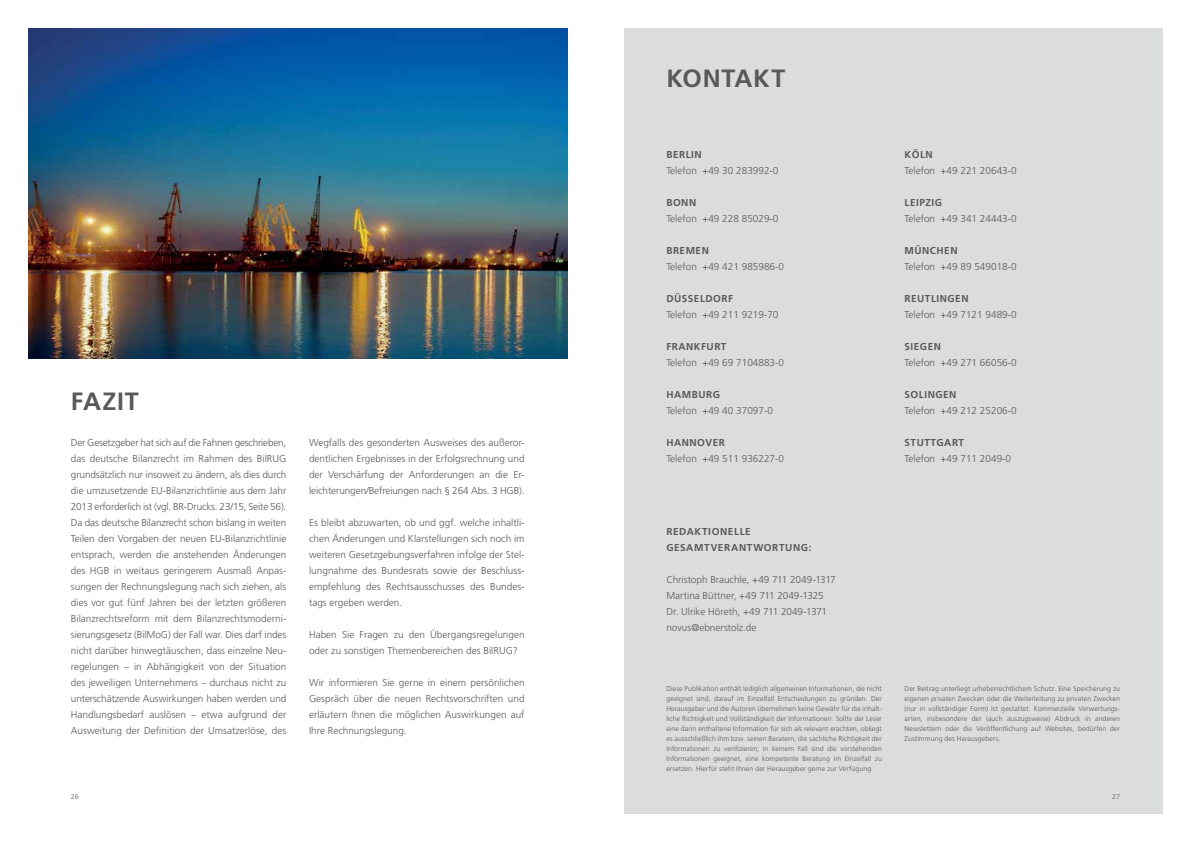
<style>
.page{position:relative;width:1191px;height:842px;background:#fff}
.page>*{position:absolute;margin:0;border:0;box-sizing:border-box;transform-origin:0 0}
.t1{font:700 25px "Frutiger LT Std";letter-spacing:.03em;color:#58595b}
.t2{font:300 10px/16px "Frutiger LT Std";color:#58595b;text-align:justify}
.t3{font:700 10px/16px "Frutiger LT Std";letter-spacing:.05em;color:#58595b}
.t4{font:300 7px/10px "Frutiger LT Std";letter-spacing:.01em;color:#58595b;text-align:justify}
</style>
<div class="page">
<div style="left:624px;top:28px;width:538px;height:786px;background:#dbdcdd"></div>
<img style="left:28px;top:28px;width:539px;height:331px">
<h1 class="t1" style="left:71px;top:386px;width:69px">FAZIT</h1>
<p class="t2" style="left:71px;top:435px;width:217px">Der Gesetzgeber hat sich auf die Fahnen geschrieben, das deutsche Bilanzrecht im Rahmen des BilRUG grundsätzlich nur insoweit zu ändern, als dies durch die umzusetzende EU-Bilanzrichtlinie aus dem Jahr 2013 erforderlich ist (vgl. BR-Drucks. 23/15, Seite 56).<br>Da das deutsche Bilanzrecht schon bislang in weiten Teilen den Vorgaben der neuen EU-Bilanzrichtlinie entsprach, werden die anstehenden Änderungen des HGB in weitaus geringerem Ausmaß Anpas&shy;sungen der Rechnungslegung nach sich ziehen, als dies vor gut fünf Jahren bei der letzten größeren Bilanzrechtsreform mit dem Bilanzrechtsmoderni&shy;sierungsgesetz (BilMoG) der Fall war. Dies darf indes nicht darüber hinwegtäuschen, dass einzelne Neu&shy;regelungen – in Abhängigkeit von der Situation des jeweiligen Unternehmens – durchaus nicht zu unterschätzende Auswirkungen haben werden und Handlungsbedarf auslösen – etwa aufgrund der Ausweitung der Definition der Umsatzerlöse, des</p>
<p class="t2" style="left:309px;top:435px;width:217px">Wegfalls des gesonderten Ausweises des außeror&shy;dentlichen Ergebnisses in der Erfolgsrechnung und der Verschärfung der Anforderungen an die Er&shy;leichterungen/Befreiungen nach § 264 Abs. 3 HGB).</p>
<p class="t2" style="left:309px;top:515px;width:217px">Es bleibt abzuwarten, ob und ggf. welche inhaltli&shy;chen Änderungen und Klarstellungen sich noch im weiteren Gesetzgebungsverfahren infolge der Stel&shy;lungnahme des Bundesrats sowie der Beschluss&shy;empfehlung des Rechtsausschusses des Bundes&shy;tags ergeben werden.</p>
<p class="t2" style="left:309px;top:627px;width:217px">Haben Sie Fragen zu den Übergangsregelungen oder zu sonstigen Themenbereichen des BilRUG?</p>
<p class="t2" style="left:309px;top:675px;width:217px">Wir informieren Sie gerne in einem persönlichen Gespräch über die neuen Rechtsvorschriften und erläutern Ihnen die möglichen Auswirkungen auf Ihre Rechnungslegung.</p>
<h1 class="t1" style="left:666px;top:63px;width:120px">KONTAKT</h1>
<p class="t3" style="left:666px;top:147px;width:37px">BERLIN</p>
<p class="t2" style="left:666px;top:163px;width:114px">Telefon +49 30 283992-0</p>
<p class="t3" style="left:666px;top:195px;width:31px">BONN</p>
<p class="t2" style="left:666px;top:211px;width:114px">Telefon +49 228 85029-0</p>
<p class="t3" style="left:666px;top:243px;width:44px">BREMEN</p>
<p class="t2" style="left:666px;top:259px;width:119px">Telefon +49 421 985986-0</p>
<p class="t3" style="left:666px;top:291px;width:68px">DÜSSELDORF</p>
<p class="t2" style="left:666px;top:307px;width:114px">Telefon +49 211 9219-70</p>
<p class="t3" style="left:666px;top:339px;width:61px">FRANKFURT</p>
<p class="t2" style="left:666px;top:355px;width:119px">Telefon +49 69 7104883-0</p>
<p class="t3" style="left:666px;top:387px;width:55px">HAMBURG</p>
<p class="t2" style="left:666px;top:403px;width:108px">Telefon +49 40 37097-0</p>
<p class="t3" style="left:666px;top:435px;width:60px">HANNOVER</p>
<p class="t2" style="left:666px;top:451px;width:119px">Telefon +49 511 936227-0</p>
<p class="t3" style="left:666px;top:523px;width:147px">REDAKTIONELLE<br>GESAMTVERANTWORTUNG:</p>
<p class="t2" style="left:666px;top:572px;width:171px;text-align:left">Christoph Brauchle, +49 711 2049-1317<br>Martina Büttner, +49 711 2049-1325<br>Dr. Ulrike Höreth, +49 711 2049-1371 novus@ebnerstolz.de</p>
<p class="t3" style="left:904px;top:147px;width:30px">KÖLN</p>
<p class="t2" style="left:904px;top:163px;width:114px">Telefon +49 221 20643-0</p>
<p class="t3" style="left:904px;top:195px;width:39px">LEIPZIG</p>
<p class="t2" style="left:904px;top:211px;width:114px">Telefon +49 341 24443-0</p>
<p class="t3" style="left:904px;top:243px;width:54px">MÜNCHEN</p>
<p class="t2" style="left:904px;top:259px;width:114px">Telefon +49 89 549018-0</p>
<p class="t3" style="left:904px;top:291px;width:65px">REUTLINGEN</p>
<p class="t2" style="left:904px;top:307px;width:114px">Telefon +49 7121 9489-0</p>
<p class="t3" style="left:904px;top:339px;width:38px">SIEGEN</p>
<p class="t2" style="left:904px;top:355px;width:114px">Telefon +49 271 66056-0</p>
<p class="t3" style="left:904px;top:387px;width:53px">SOLINGEN</p>
<p class="t2" style="left:904px;top:403px;width:114px">Telefon +49 212 25206-0</p>
<p class="t3" style="left:904px;top:435px;width:61px">STUTTGART</p>
<p class="t2" style="left:904px;top:451px;width:108px">Telefon +49 711 2049-0</p>
<p class="t4" style="left:666px;top:683px;width:217px">Diese Publikation enthält lediglich allgemeinen Informationen, die nicht geeignet sind, darauf im Einzelfall Entscheidungen zu gründen. Der Herausgeber und die Autoren übernehmen keine Gewähr für die inhalt&shy;liche Richtigkeit und Vollständigkeit der Informationen. Sollte der Leser eine darin enthaltene Information für sich als relevant erachten, obliegt es ausschließlich ihm bzw. seinen Beratern, die sachliche Richtigkeit der Informationen zu verifizieren; in keinem Fall sind die vorstehenden Informationen geeignet, eine kompetente Beratung im Einzelfall zu ersetzen. Hierfür steht Ihnen der Herausgeber gerne zur Verfügung.</p>
<p class="t4" style="left:904px;top:683px;width:217px">Der Beitrag unterliegt urheberrechtlichem Schutz. Eine Speicherung zu eigenen privaten Zwecken oder die Weiterleitung zu privaten Zwecken (nur in vollständiger Form) ist gestattet. Kommerzielle Verwertungs&shy;arten, insbesondere der (auch auszugsweise) Abdruck in anderen Newslettern oder die Veröffentlichung auf Websites, bedürfen der Zustimmung des Herausgebers.</p>
<p class="t4" style="left:71px;top:792px;width:9px">26</p>
<p class="t4" style="left:1112px;top:792px;width:9px">27</p>
</div>
